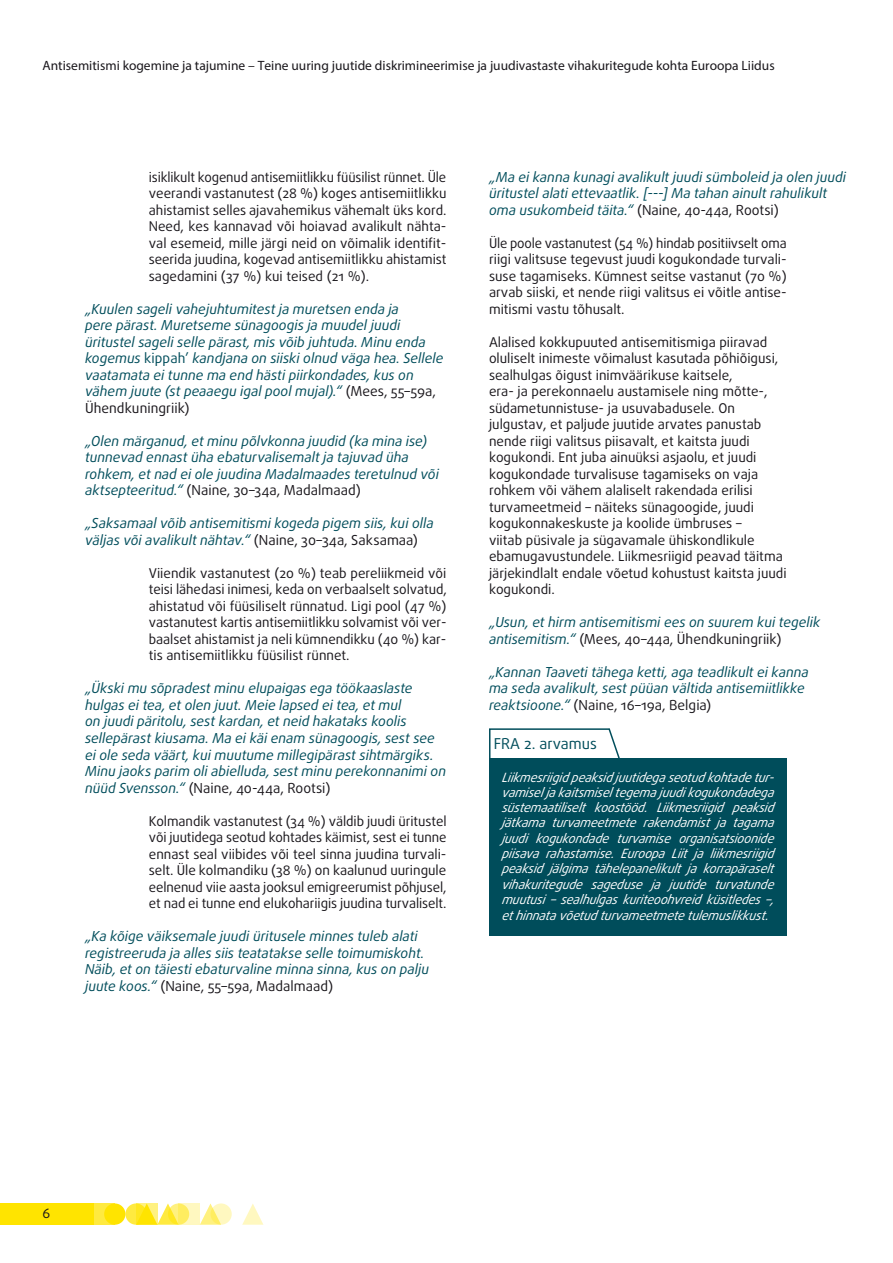
<style>
.page{position:relative;width:893px;height:1263px;background:#fff}
.page>*{position:absolute;margin:0;border:0;box-sizing:border-box;transform-origin:0 0}
.opinion_header_sw{font:15px "Daxline Pro";color:#004d5b}
.quote_body{font:italic 13.8px/16.5px "Daxline Pro";color:#004d5b}
.quote_body2{font:italic 13.8px/16.5px "Daxline Pro";color:#004d5b}
.text_body{font:13.5px/16.5px "Daxline Pro";color:#1a171c;text-align:justify}
.flush{font:13.5px/16.5px "Daxline Pro";color:#1a171c}
.t1{font:13.5px "Myriad Pro";color:#1a171c}
.opinion_text_SW{font:italic 12.75px/15.5px "Daxline Pro";letter-spacing:-.01em;color:#fff}
.s1{font-style:normal}
.s2{font-style:normal;color:#1a171c}
</style>
<div class="page">
<svg style="left:125px;top:1203px;width:22px;height:22px"></svg>
<div style="left:94px;top:1203px;width:21px;height:22px;background:#ffea40"></div>
<div style="left:0;top:1203px;width:94px;height:22px;background:#ffe400"></div>
<svg style="left:200px;top:1203px;width:18px;height:22px"></svg>
<svg style="left:242px;top:1204px;width:21px;height:21px"></svg>
<div style="left:104px;top:1203px;width:21px;height:22px;background:#ffe400;border-radius:50%"></div>
<svg style="left:157px;top:1203px;width:18px;height:22px"></svg>
<svg style="left:168px;top:1203px;width:21px;height:22px"></svg>
<svg style="left:210px;top:1203px;width:22px;height:22px"></svg>
<svg style="left:136px;top:1203px;width:21px;height:22px"></svg>
<svg style="left:179px;top:1203px;width:21px;height:22px"></svg>
<div style="left:489px;top:759px;width:298px;height:177px;background:#004d5b"></div>
<svg style="left:489px;top:728px;width:132px;height:31px"></svg>
<p class="t1" style="left:43px;top:57px;width:734px">Antisemitismi kogemine ja tajumine – Teine uuring juutide diskrimineerimise ja juudivastaste vihakuritegude kohta Euroopa Liidus</p>
<p class="text_body" style="left:149px;top:169px;width:299px">isiklikult kogenud antisemiitlikku füüsilist rünnet. Üle veerandi vastanutest (28 %) koges antisemiitlikku ahistamist selles ajavahemikus vähemalt üks kord.<br>Need, kes kannavad või hoiavad avalikult nähta&shy;val esemeid, mille järgi neid on võimalik identifit&shy;seerida juudina, kogevad antisemiitlikku ahistamist sagedamini (37 %) kui teised (21 %).</p>
<p class="quote_body2" style="left:85px;top:301px;width:360px">„Kuulen sageli vahejuhtumitest ja muretsen enda ja<br>pere pärast. Muretseme sünagoogis ja muudel juudi üritustel sageli selle pärast, mis võib juhtuda. Minu enda kogemus <span class="s1">kippah’</span> kandjana on siiski olnud väga hea. Sellele vaatamata ei tunne ma end hästi piirkondades, kus on vähem juute (st peaaegu igal pool mujal).“ <span class="s2">(Mees, 55–59a, Ühendkuningriik)</span></p>
<p class="quote_body2" style="left:85px;top:433px;width:355px">„Olen märganud, et minu põlvkonna juudid (ka mina ise) tunnevad ennast üha ebaturvalisemalt ja tajuvad üha rohkem, et nad ei ole juudina Madalmaades teretulnud või aktsepteeritud.“ <span class="s2">(Naine, 30–34a, Madalmaad)</span></p>
<p class="quote_body" style="left:85px;top:515px;width:350px">„Saksamaal võib antisemitismi kogeda pigem siis, kui olla väljas või avalikult nähtav.“ <span class="s2">(Naine, 30–34a, Saksamaa)</span></p>
<p class="text_body" style="left:149px;top:565px;width:299px">Viiendik vastanutest (20 %) teab pereliikmeid või teisi lähedasi inimesi, keda on verbaalselt solvatud, ahistatud või füüsiliselt rünnatud. Ligi pool (47 %) vastanutest kartis antisemiitlikku solvamist või ver&shy;baalset ahistamist ja neli kümnendikku (40 %) kar&shy;tis antisemiitlikku füüsilist rünnet.</p>
<p class="quote_body" style="left:85px;top:680px;width:363px">„Ükski mu sõpradest minu elupaigas ega töökaaslaste hulgas ei tea, et olen juut. Meie lapsed ei tea, et mul<br>on juudi päritolu, sest kardan, et neid hakataks koolis sellepärast kiusama. Ma ei käi enam sünagoogis, sest see ei ole seda väärt, kui muutume millegipärast sihtmärgiks.<br>Minu jaoks parim oli abielluda, sest minu perekonnanimi on nüüd Svensson.“ <span class="s2">(Naine, 40-44a, Rootsi)</span></p>
<p class="text_body" style="left:149px;top:812px;width:299px">Kolmandik vastanutest (34 %) väldib juudi üritustel või juutidega seotud kohtades käimist, sest ei tunne ennast seal viibides või teel sinna juudina turvali&shy;selt. Üle kolmandiku (38 %) on kaalunud uuringule eelnenud viie aasta jooksul emigreerumist põhjusel, et nad ei tunne end elukohariigis juudina turvaliselt.</p>
<p class="quote_body" style="left:85px;top:928px;width:346px">„Ka kõige väiksemale juudi üritusele minnes tuleb alati registreeruda ja alles siis teatatakse selle toimumiskoht.<br>Näib, et on täiesti ebaturvaline minna sinna, kus on palju juute koos.“ <span class="s2">(Naine, 55–59a, Madalmaad)</span></p>
<p class="quote_body" style="left:489px;top:169px;width:359px">„Ma ei kanna kunagi avalikult juudi sümboleid ja olen juudi üritustel alati ettevaatlik. [---] Ma tahan ainult rahulikult oma usukombeid täita.“ <span class="s2">(Naine, 40-44a, Rootsi)</span></p>
<p class="text_body" style="left:489px;top:235px;width:299px">Üle poole vastanutest (54 %) hindab positiivselt oma riigi valitsuse tegevust juudi kogukondade turvali&shy;suse tagamiseks. Kümnest seitse vastanut (70 %) arvab siiski, et nende riigi valitsus ei võitle antise&shy;mitismi vastu tõhusalt.</p>
<p class="flush" style="left:489px;top:334px;width:299px">Alalised kokkupuuted antisemitismiga piiravad oluliselt inimeste võimalust kasutada põhiõigusi, sealhulgas õigust inimväärikuse kaitsele,<br>era- ja perekonnaelu austamisele ning mõtte-, südametunnistuse- ja usuvabadusele. On julgustav, et paljude juutide arvates panustab nende riigi valitsus piisavalt, et kaitsta juudi kogukondi. Ent juba ainuüksi asjaolu, et juudi kogukondade turvalisuse tagamiseks on vaja rohkem või vähem alaliselt rakendada erilisi turvameetmeid – näiteks sünagoogide, juudi kogukonnakeskuste ja koolide ümbruses –<br>viitab püsivale ja sügavamale ühiskondlikule ebamugavustundele. Liikmesriigid peavad täitma järjekindlalt endale võetud kohustust kaitsta juudi kogukondi.</p>
<p class="quote_body" style="left:489px;top:614px;width:333px">„Usun, et hirm antisemitismi ees on suurem kui tegelik antisemitism.“ <span class="s2">(Mees, 40–44a, Ühendkuningriik)</span></p>
<p class="quote_body" style="left:489px;top:664px;width:321px">„Kannan Taaveti tähega ketti, aga teadlikult ei kanna ma seda avalikult, sest püüan vältida antisemiitlikke reaktsioone.“ <span class="s2">(Naine, 16–19a, Belgia)</span></p>
<p class="opinion_header_sw" style="left:494px;top:734px;width:105px">FRA 2. arvamus</p>
<p class="opinion_text_SW" style="left:502px;top:769px;width:277px">Liikmesriigid p eaksid juutidega seotud kohtade tur&shy;vamiselja kaitsmiseltegema juudikogukondadega süstemaatiliselt koostööd. Liikmesriigid p eaksid jätkama turvameetmete rakendamist ja tagama juudi kogukondade turvamise organisatsioonide p iisava rahastamise. Euroop a Liit ja liikmesriig id p eaksid jälgima tähelep anelikult ja korrap äraselt vihakuriteg ude sag eduse ja juutide turvatunde muutusi – sealhulgas kuriteoohvreid küsitledes –, ethinnata võetud turvameetmete tulemuslikkust.</p>
<p class="flush" style="left:43px;top:1205px;width:9px">6</p>
</div>
